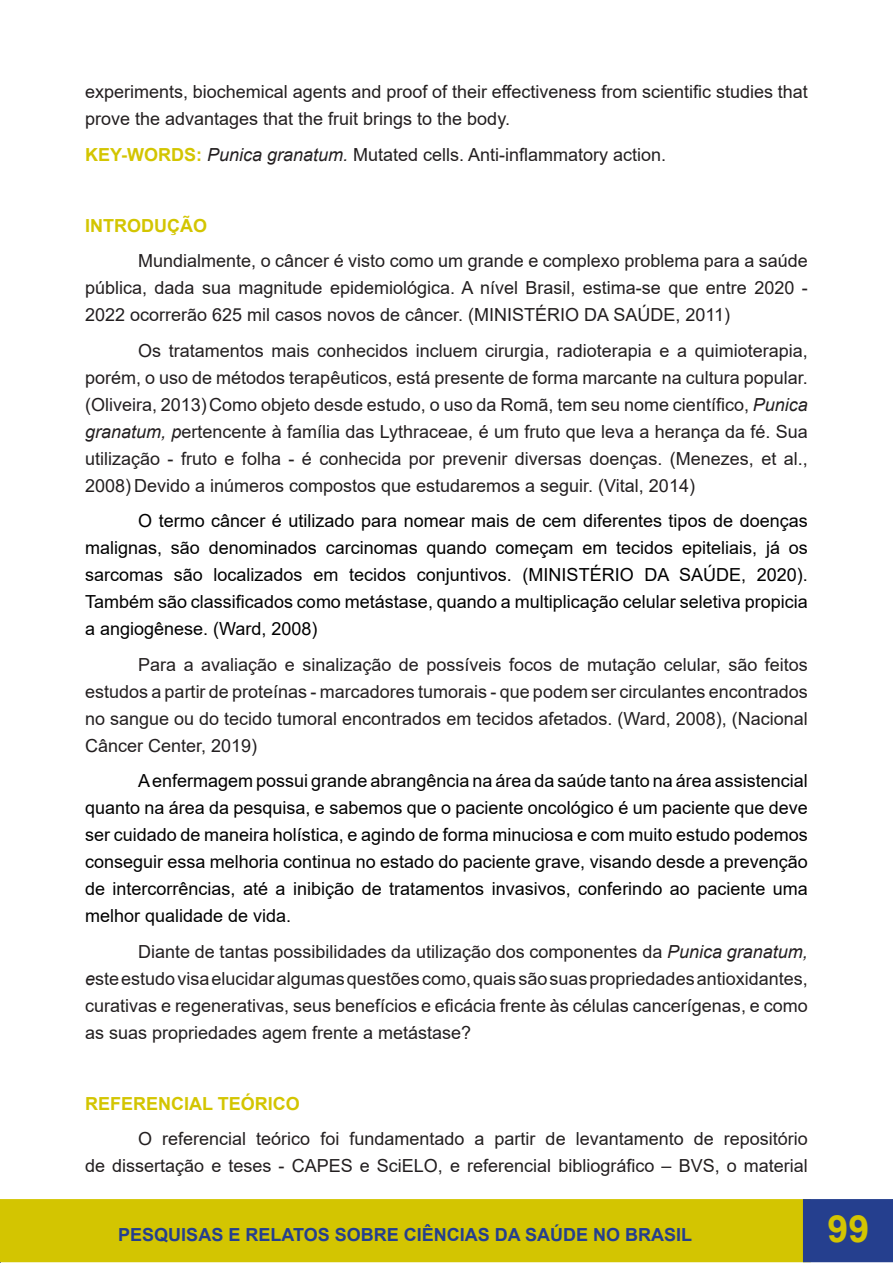
<style>
.page{position:relative;width:893px;height:1263px;background:#fff}
.page>*{position:absolute;margin:0;border:0;box-sizing:border-box;transform-origin:0 0}
.t1{font:700 37.5px "Arial";color:#d3c501}
.t2{font:18px/27px "Arial";color:#231f20;text-align:justify}
.Normal__Web{font:18px/27px "Arial";color:#000;text-align:justify}
.t3{font:700 18px "Arial";color:#253f8e}
.Estilo1{font:700 18px "Arial";color:#d3c501}
.s1{font-weight:700;color:#d3c501}
.s2{font-style:italic}
</style>
<div class="page">
<div style="left:0;top:1200px;width:810px;height:61px;background:#d3c501"></div>
<div style="left:0;top:1199px;width:811px;height:63px;border:2px solid #d3c501"></div>
<div style="left:803px;top:1199px;width:90px;height:63px;background:#253f8e;border:2px solid #253f8e"></div>
<div style="left:812px;top:1212px;width:72px;height:49px;background:#253f8e"></div>
<p class="t2" style="left:85px;top:78px;width:724px">experiments, biochemical agents and proof of their effectiveness from scientific studies that prove the advantages that the fruit brings to the body.</p>
<p class="t2" style="left:85px;top:141px;width:583px"><span class="s1">KEY-WORDS:</span> <span class="s2">Punica granatum.</span> Mutated cells. Anti-inflammatory action.</p>
<p class="Estilo1" style="left:85px;top:213px;width:123px">INTRODUÇÃO</p>
<p class="t2" style="left:85px;top:247px;width:724px;text-indent:53px">Mundialmente, o câncer é visto como um grande e complexo problema para a saúde pública, dada sua magnitude epidemiológica. A nível Brasil, estima-se que entre 2020 - 2022 ocorrerão 625 mil casos novos de câncer. (MINISTÉRIO DA SAÚDE, 2011)</p>
<p class="t2" style="left:85px;top:337px;width:724px;text-indent:53px">Os tratamentos mais conhecidos incluem cirurgia, radioterapia e a quimioterapia, porém, o uso de métodos terapêuticos, está presente de forma marcante na cultura popular. (Oliveira, 2013)Como objeto desde estudo, o uso da Romã, tem seu nome científico, <span class="s2">Punica granatum, p</span>ertencente à família das Lythraceae, é um fruto que leva a herança da fé. Sua utilização - fruto e folha - é conhecida por prevenir diversas doenças. (Menezes, et al., 2008) Devido a inúmeros compostos que estudaremos a seguir. (Vital, 2014)</p>
<p class="Normal__Web" style="left:85px;top:507px;width:724px;text-indent:53px">O termo câncer é utilizado para nomear mais de cem diferentes tipos de doenças malignas, são denominados carcinomas quando começam em tecidos epiteliais, já os sarcomas são localizados em tecidos conjuntivos. (MINISTÉRIO DA SAÚDE, 2020).<br>Também são classificados como metástase, quando a multiplicação celular seletiva propicia a angiogênese. (Ward, 2008)</p>
<p class="t2" style="left:85px;top:651px;width:724px;text-indent:53px">Para a avaliação e sinalização de possíveis focos de mutação celular, são feitos estudos a partir de proteínas - marcadores tumorais - que podem ser circulantes encontrados no sangue ou do tecido tumoral encontrados em tecidos afetados. (Ward, 2008), (Nacional Câncer Center, 2019)</p>
<p class="Normal__Web" style="left:85px;top:767px;width:724px;text-indent:53px">A enfermagem possui grande abrangência na área da saúde tanto na área assistencial quanto na área da pesquisa, e sabemos que o paciente oncológico é um paciente que deve ser cuidado de maneira holística, e agindo de forma minuciosa e com muito estudo podemos conseguir essa melhoria continua no estado do paciente grave, visando desde a prevenção de intercorrências, até a inibição de tratamentos invasivos, conferindo ao paciente uma melhor qualidade de vida.</p>
<p class="t2" style="left:85px;top:938px;width:724px;text-indent:53px">Diante de tantas possibilidades da utilização dos componentes da <span class="s2">Punica granatum, e</span>ste estudo visa elucidar algumas questões como, quais são suas propriedades antioxidantes, curativas e regenerativas, seus benefícios e eficácia frente às células cancerígenas, e como as suas propriedades agem frente a metástase?</p>
<p class="Estilo1" style="left:85px;top:1091px;width:216px">REFERENCIAL TEÓRICO</p>
<p class="t2" style="left:85px;top:1125px;width:724px;text-align:right">O referencial teórico foi fundamentado a partir de levantamento de repositório<br>de dissertação e teses - CAPES e SciELO, e referencial bibliográfico – BVS, o material</p>
<p class="t3" style="left:118px;top:1222px;width:575px">PESQUISAS E RELATOS SOBRE CIÊNCIAS DA SAÚDE NO BRASIL</p>
<h1 class="t1" style="left:827px;top:1202px;width:43px">99</h1>
</div>
